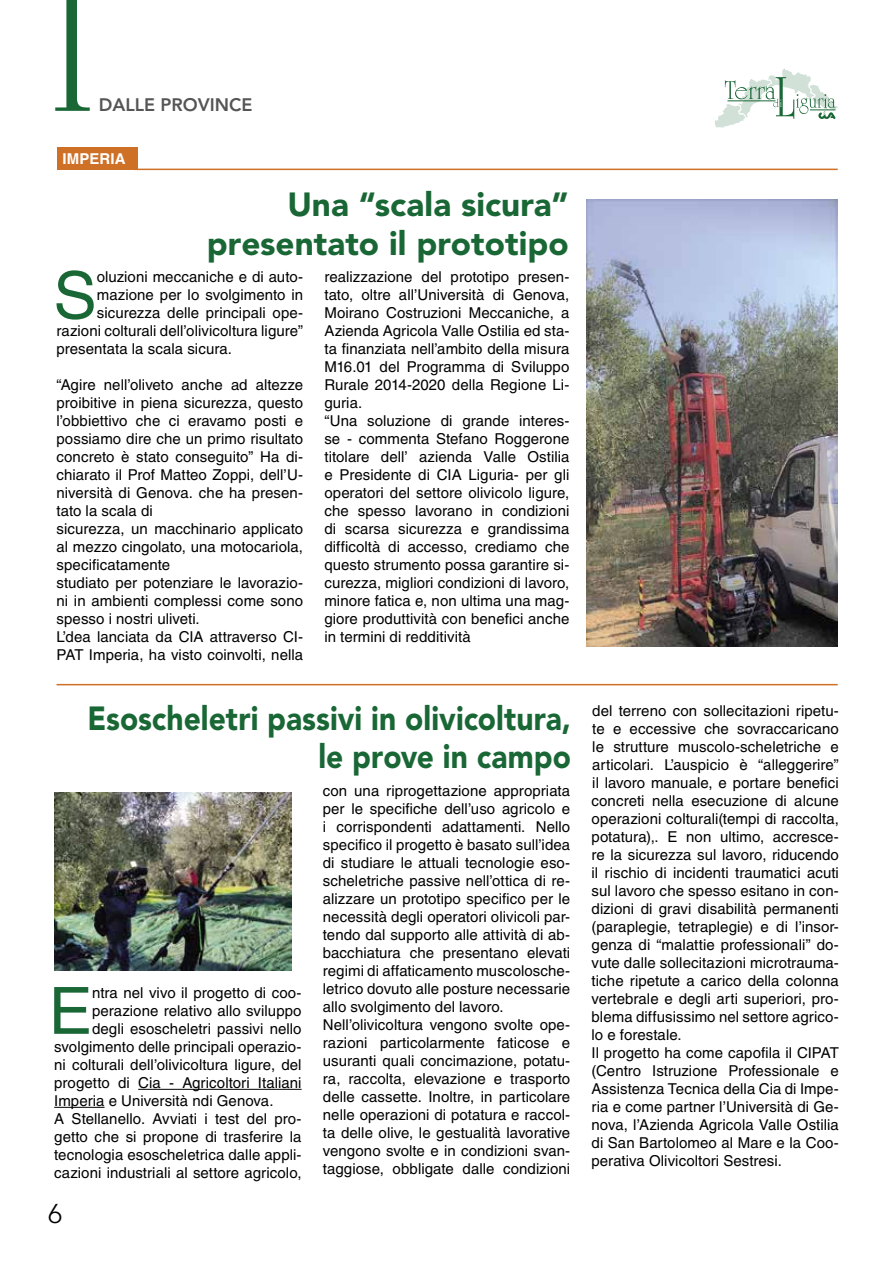
<style>
.page{position:relative;width:893px;height:1263px;background:#fff}
.page>*{position:absolute;margin:0;border:0;box-sizing:border-box;transform-origin:0 0}
.t1{font:65.1px "Helvetica LT Std";color:#1a6736}
.t2{font:900 33.15px/38.2px "Avenir LT Std";color:#1a6736;text-align:right;scale:.9 1}
.t3{font:900 33.15px/38.2px "Avenir LT Std";color:#1a6736;text-align:right}
.t4{font:300 27px "Avenir LT Std";color:#000}
.t5{font:800 18px "Avenir LT Std";color:#555}
.t6{font:15px/18px "Helvetica LT Std";letter-spacing:.005em;color:#000}
.t7{font:700 15px "Helvetica LT Std";letter-spacing:.01em;color:#fff}
</style>
<div class="page">
<svg style="left:55px;top:0;width:35px;height:111px"></svg>
<svg style="left:715px;top:68px;width:123px;height:60px"></svg>
<hr style="left:138px;top:1089px;width:164px;height:1px;background:#000">
<hr style="left:54px;top:1107px;width:51px;height:1px;background:#000">
<div style="left:57px;top:147px;width:80px;height:23px;background:#cf7027"></div>
<hr style="left:134px;top:169px;width:704px;height:1px;background:#cf7027">
<img style="left:54px;top:792px;width:237px;height:178px">
<img style="left:586px;top:200px;width:252px;height:446px">
<hr style="left:57px;top:684px;width:781px;height:1px;background:#cf7027">
<p class="t5" style="left:99px;top:94px;width:155px">DALLE PROVINCE</p>
<p class="t7" style="left:63px;top:150px;width:65px">IMPERIA</p>
<h2 class="t3" style="left:207px;top:186px;width:363px">Una “scala sicura” presentato il prototipo</h2>
<h1 class="t1" style="left:53px;top:258px;width:45px">S</h1>
<p class="t6" style="left:97px;top:268px;width:208px">oluzioni meccaniche e di auto-</p>
<p class="t6" style="left:97px;top:286px;width:208px">mazione per lo svolgimento in</p>
<p class="t6" style="left:97px;top:304px;width:208px">sicurezza delle principali ope-</p>
<p class="t6" style="left:57px;top:322px;width:248px">razioni colturali dell’olivicoltura ligure”</p>
<p class="t6" style="left:57px;top:340px;width:177px">presentata la scala sicura.</p>
<p class="t6" style="left:57px;top:376px;width:248px">“Agire nell’oliveto anche ad altezze proibitive in piena sicurezza, questo l’obbiettivo che ci eravamo posti e possiamo dire che un primo risultato concreto è stato conseguito” Ha di&shy;chiarato il Prof Matteo Zoppi, dell’U&shy;niversità di Genova. che ha presen&shy;tato la scala di<br>sicurezza, un macchinario applicato al mezzo cingolato, una motocariola, specificatamente<br>studiato per potenziare le lavorazio&shy;ni in ambienti complessi come sono spesso i nostri uliveti.<br>L’dea lanciata da CIA attraverso CI-PAT Imperia, ha visto coinvolti, nella</p>
<p class="t6" style="left:324px;top:268px;width:247px">realizzazione del prototipo presen&shy;tato, oltre all’Università di Genova, Moirano Costruzioni Meccaniche, a Azienda Agricola Valle Ostilia ed sta&shy;ta finanziata nell’ambito della misura M16.01 del Programma di Sviluppo Rurale 2014-2020 della Regione Li&shy;guria.<br>“Una soluzione di grande interes&shy;se - commenta Stefano Roggerone titolare dell’ azienda Valle Ostilia e Presidente di CIA Liguria- per gli operatori del settore olivicolo ligure, che spesso lavorano in condizioni di scarsa sicurezza e grandissima difficoltà di accesso, crediamo che questo strumento possa garantire si&shy;curezza, migliori condizioni di lavoro, minore fatica e, non ultima una mag&shy;giore produttività con benefici anche in termini di redditività</p>
<h2 class="t2" style="left:88px;top:699px;width:539px">Esoscheletri passivi in olivicoltura, le prove in campo</h2>
<h1 class="t1" style="left:49px;top:973px;width:45px">E</h1>
<p class="t6" style="left:92px;top:983px;width:211px">ntra nel vivo il progetto di coo-</p>
<p class="t6" style="left:92px;top:1001px;width:211px">perazione relativo allo sviluppo</p>
<p class="t6" style="left:92px;top:1019px;width:211px">degli esoscheletri passivi nello</p>
<p class="t6" style="left:54px;top:1037px;width:249px">svolgimento delle principali operazio-</p>
<p class="t6" style="left:54px;top:1055px;width:249px">ni colturali dell’olivicoltura ligure, del</p>
<p class="t6" style="left:54px;top:1073px;width:249px">progetto di Cia - Agricoltori Italiani</p>
<p class="t6" style="left:54px;top:1091px;width:221px">Imperia e Università ndi Genova.</p>
<p class="t6" style="left:54px;top:1109px;width:249px">A Stellanello. Avviati i test del pro-</p>
<p class="t6" style="left:54px;top:1127px;width:249px">getto che si propone di trasferire la</p>
<p class="t6" style="left:54px;top:1145px;width:249px">tecnologia esoscheletrica dalle appli-</p>
<p class="t6" style="left:54px;top:1163px;width:249px">cazioni industriali al settore agricolo,</p>
<h3 class="t4" style="left:48px;top:1198px;width:16px">6</h3>
<p class="t6" style="left:323px;top:782px;width:249px">con una riprogettazione appropriata per le specifiche dell’uso agricolo e i corrispondenti adattamenti. Nello specifico il progetto è basato sull’idea di studiare le attuali tecnologie eso&shy;scheletriche passive nell’ottica di re&shy;alizzare un prototipo specifico per le necessità degli operatori olivicoli par&shy;tendo dal supporto alle attività di ab&shy;bacchiatura che presentano elevati regimi di affaticamento muscolosche&shy;letrico dovuto alle posture necessarie allo svolgimento del lavoro.<br>Nell’olivicoltura vengono svolte ope&shy;razioni particolarmente faticose e usuranti quali concimazione, potatu&shy;ra, raccolta, elevazione e trasporto delle cassette. Inoltre, in particolare nelle operazioni di potatura e raccol&shy;ta delle olive, le gestualità lavorative vengono svolte e in condizioni svan&shy;taggiose, obbligate dalle condizioni</p>
<p class="t6" style="left:591px;top:701px;width:249px">del terreno con sollecitazioni ripetu&shy;te e eccessive che sovraccaricano le strutture muscolo-scheletriche e articolari. L’auspicio è “alleggerire” il lavoro manuale, e portare benefici concreti nella esecuzione di alcune operazioni colturali(tempi di raccolta, potatura),. E non ultimo, accresce&shy;re la sicurezza sul lavoro, riducendo il rischio di incidenti traumatici acuti sul lavoro che spesso esitano in con&shy;dizioni di gravi disabilità permanenti (paraplegie, tetraplegie) e di l’insor&shy;genza di “malattie professionali” do&shy;vute dalle sollecitazioni microtrauma&shy;tiche ripetute a carico della colonna vertebrale e degli arti superiori, pro&shy;blema diffusissimo nel settore agrico&shy;lo e forestale.<br>Il progetto ha come capofila il CIPAT (Centro Istruzione Professionale e Assistenza Tecnica della Cia di Impe&shy;ria e come partner l’Università di Ge&shy;nova, l’Azienda Agricola Valle Ostilia di San Bartolomeo al Mare e la Coo&shy;perativa Olivicoltori Sestresi.</p>
</div>
